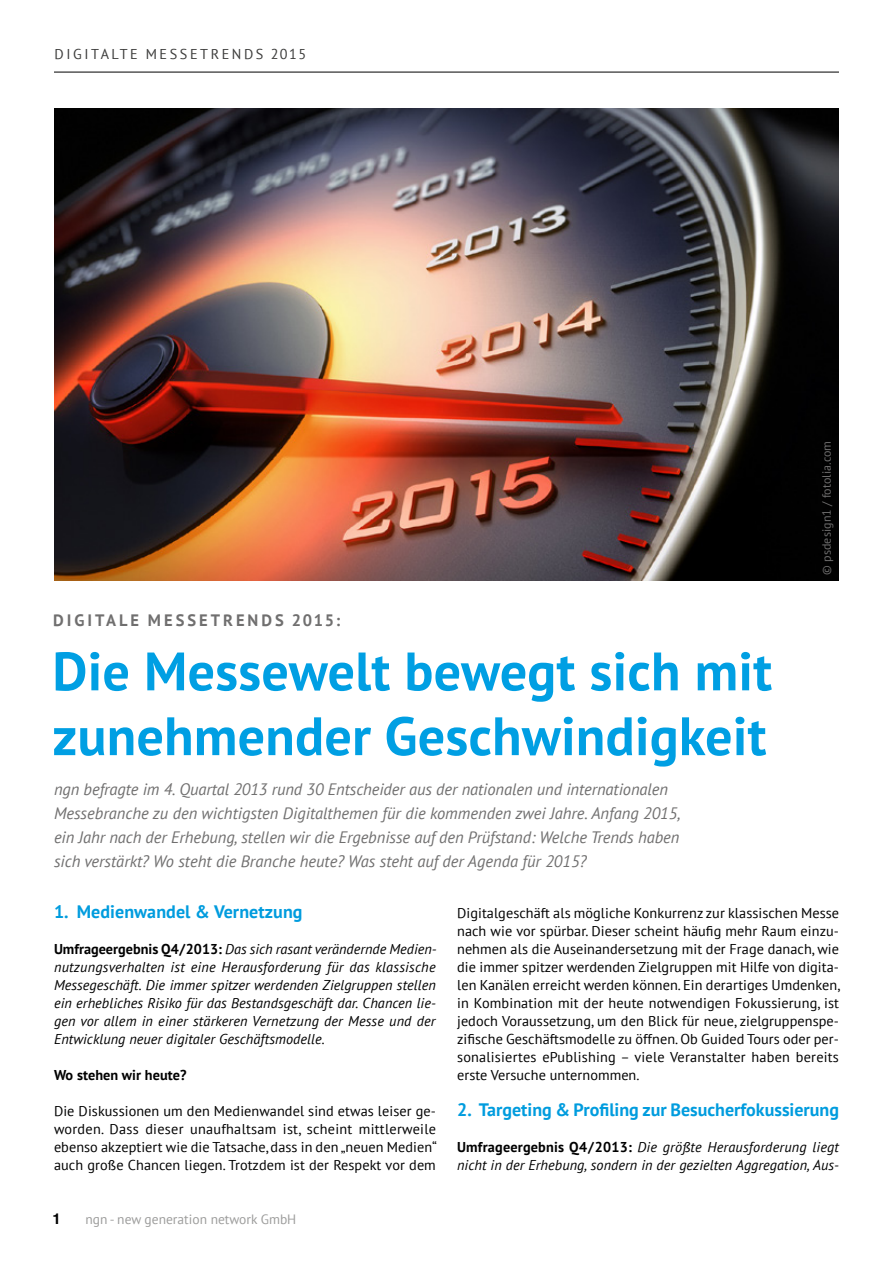
<style>
.page{position:relative;width:893px;height:1263px;background:#fff}
.page>*{position:absolute;margin:0;border:0;box-sizing:border-box;transform-origin:0 0}
.t1{font:700 54px/64.8px "PT Sans";letter-spacing:.005em;color:#009fe3}
.t2{font:700 18px "PT Sans";color:#009cde}
.t3{font:italic 16.5px/24px "PT Sans";letter-spacing:-.005em;color:#706f6f}
.t4{font:700 16.5px "PT Sans";letter-spacing:.18em;color:#706f6f}
.t5{font:700 15px "Helvetica";color:#000}
.t6{font:14.25px/18px "PT Sans";letter-spacing:.005em;color:#000;text-align:justify}
.t7{font:italic 14.25px/18px "PT Sans";letter-spacing:.005em;color:#000;text-align:justify}
.t8{font:14.25px "PT Sans";letter-spacing:.18em;color:#3c3c3b}
.t9{font:700 14.25px "PT Sans";letter-spacing:.005em;color:#000}
.t10{font:13.5px "PT Sans";color:#9d9d9c}
.t11{font:12px "PT Sans";letter-spacing:.005em;color:#706f6f}
.s1{font-weight:700;font-style:normal}
</style>
<div class="page">
<hr style="left:54px;top:72px;width:785px;height:1px;background:#000">
<img style="left:54px;top:108px;width:784px;height:472px">
<p class="t8" style="left:55px;top:45px;width:253px">DIGITALTE MESSETRENDS 2015</p>
<p class="t4" style="left:53px;top:609px;width:289px">DIGITALE MESSETRENDS 2015:</p>
<h1 class="t1" style="left:52px;top:638px;width:721px">Die Messewelt bewegt sich mit zunehmender Geschwindigkeit</h1>
<p class="t3" style="left:54px;top:776px;width:628px">ngn befragte im 4. Quartal 2013 rund 30 Entscheider aus der nationalen und internationalen Messebranche zu den wichtigsten Digitalthemen für die kommenden zwei Jahre. Anfang 2015, ein Jahr nach der Erhebung, stellen wir die Ergebnisse auf den Prüfstand: Welche Trends haben sich verstärkt? Wo steht die Branche heute? Was steht auf der Agenda für 2015?</p>
<p class="t11" style="left:819px;top:575px;width:135px;rotate:-90deg">© psdesign1 / fotolia.com</p>
<p class="t2" style="left:54px;top:900px;width:250px">1. Medienwandel &amp; Vernetzung</p>
<p class="t7" style="left:54px;top:940px;width:384px"><span class="s1">Umfrageergebnis Q4/2013:</span> Das sich rasant verändernde Medien&shy;nutzungsverhalten ist eine Herausforderung für das klassische Messegeschäft. Die immer spitzer werdenden Zielgruppen stellen ein erhebliches Risiko für das Bestandsgeschäft dar. Chancen lie&shy;gen vor allem in einer stärkeren Vernetzung der Messe und der Entwicklung neuer digitaler Geschäftsmodelle.</p>
<p class="t9" style="left:54px;top:1066px;width:134px">Wo stehen wir heute?</p>
<p class="t6" style="left:54px;top:1102px;width:385px">Die Diskussionen um den Medienwandel sind etwas leiser ge&shy;worden. Dass dieser unaufhaltsam ist, scheint mittlerweile ebenso akzeptiert wie die Tatsache, dass in den „neuen Medien“ auch große Chancen liegen. Trotzdem ist der Respekt vor dem</p>
<p class="t5" style="left:52px;top:1207px;width:10px">1</p>
<p class="t10" style="left:85px;top:1211px;width:212px">ngn - new generation network GmbH</p>
<p class="t6" style="left:457px;top:904px;width:384px">Digitalgeschäft als mögliche Konkurrenz zur klassischen Messe nach wie vor spürbar. Dieser scheint häufig mehr Raum einzu&shy;nehmen als die Auseinandersetzung mit der Frage danach, wie die immer spitzer werdenden Zielgruppen mit Hilfe von digita&shy;len Kanälen erreicht werden können. Ein derartiges Umdenken, in Kombination mit der heute notwendigen Fokussierung, ist jedoch Voraussetzung, um den Blick für neue, zielgruppenspe&shy;zifische Geschäftsmodelle zu öffnen. Ob Guided Tours oder per&shy;sonalisiertes ePublishing – viele Veranstalter haben bereits erste Versuche unternommen.</p>
<p class="t2" style="left:457px;top:1098px;width:383px">2. Targeting &amp; Profiling zur Besucherfokussierung</p>
<p class="t7" style="left:457px;top:1138px;width:383px"><span class="s1">Umfrageergebnis Q4/2013:</span> Die größte Herausforderung liegt nicht in der Erhebung, sondern in der gezielten Aggregation, Aus-</p>
</div>
